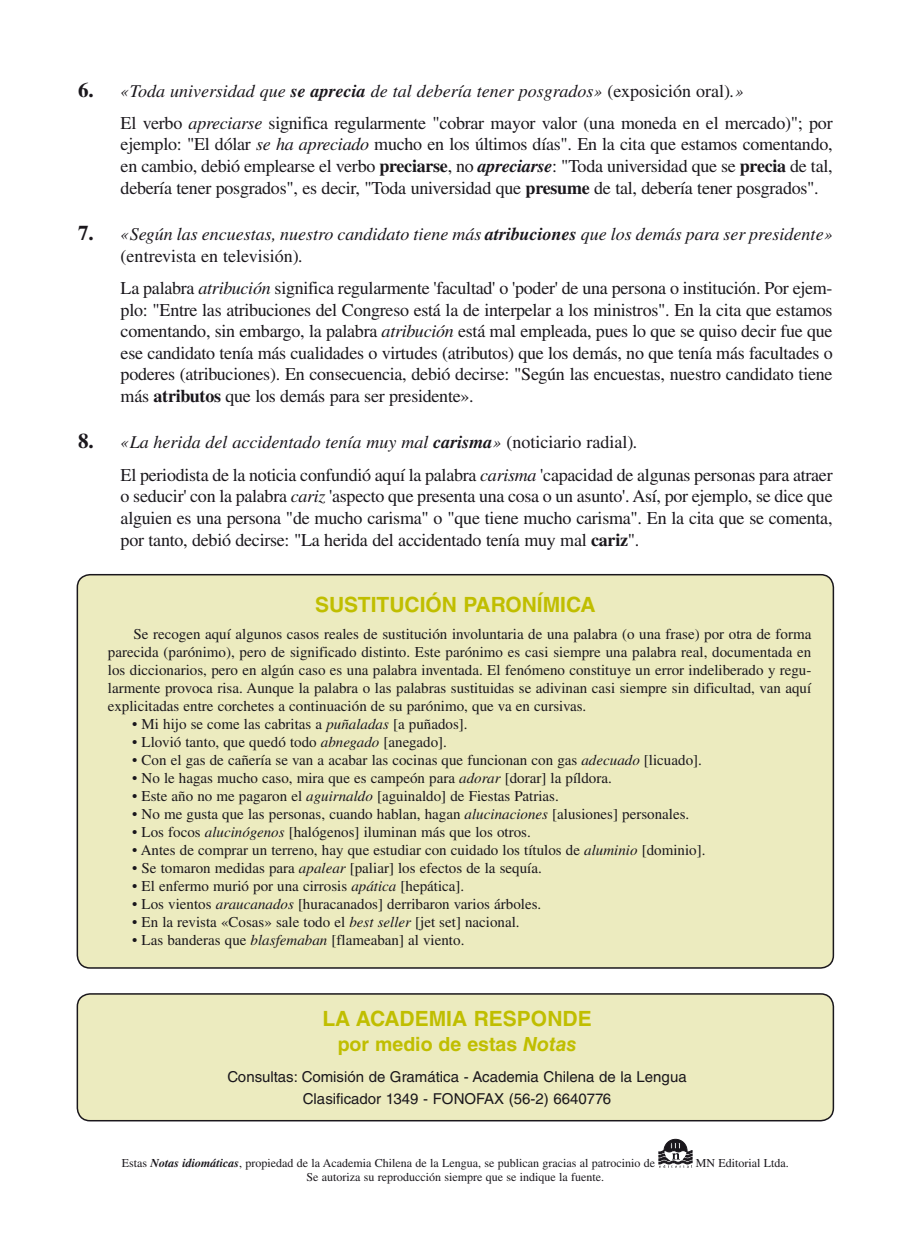
<style>
.page{position:relative;width:915px;height:1246px;background:#fff}
.page>*{position:absolute;margin:0;border:0;box-sizing:border-box;transform-origin:0 0}
.Hel14color{font:700 21px "Helvetica LT Std";color:#c0be00}
.Hel14color-2{font:700 19.5px "Helvetica LT Std";color:#c0be00}
.Respuesta{font:18px/21.6px "Times LT Std";letter-spacing:-.015em;color:#1a171c;text-align:justify}
.Pregunta{font:italic 18px/21.6px "Times LT Std";color:#1a171c}
.En_cuadro{font:15px/18px "Times LT Std";color:#1a171c;text-align:justify}
.Times9{font:15px "Helvetica LT Std";color:#1a171c}
.t1{font:12px "Times LT Std";color:#1a171c}
.s1{font-weight:700;font-style:normal;font-size:21px}
.s2{font-family:"Times";font-weight:700}
.s3{font-style:normal}
.s4{font-family:"Times";font-style:italic}
.s5{font-family:"Times";font-weight:700;font-style:italic}
.s6{font-style:italic}
.s7{font-weight:700;font-style:italic}
</style>
<div class="page">
<div style="left:77px;top:994px;width:756px;height:127px;background:#ecebbf;border-radius:13px"></div>
<div style="left:77px;top:993px;width:756px;height:128px;border:2px solid #1a171c;border-radius:13px"></div>
<div style="left:77px;top:575px;width:756px;height:393px;background:#ecebbf;border-radius:13px"></div>
<div style="left:77px;top:574px;width:756px;height:395px;border:2px solid #1a171c;border-radius:13px"></div>
<svg style="left:658px;top:1139px;width:34px;height:29px"></svg>
<p class="Pregunta" style="left:78px;top:80px;width:667px"><span class="s1">6.</span> «Toda universidad que <span class="s2">se aprecia</span> de tal debería tener posgrados» <span class="s3">(exposición oral)</span>.»</p>
<p class="Respuesta" style="left:121px;top:112px;width:713px">El verbo <span class="s4">apreciarse</span> significa regularmente "cobrar mayor valor (una moneda en el mercado)"; por ejemplo: "El dólar <span class="s4">se ha apreciado</span> mucho en los últimos días". En la cita que estamos comentando, en cambio, debió emplearse el verbo <span class="s2">preciarse</span>, no <span class="s5">apreciarse</span>: "Toda universidad que se <span class="s2">precia</span> de tal, debería tener posgrados", es decir, "Toda universidad que <span class="s2">presume</span> de tal, debería tener posgrados".</p>
<p class="Pregunta" style="left:121px;top:223px;width:713px;text-indent:-43px"><span class="s1">7.</span> «Según las encuestas, nuestro candidato tiene más <span class="s2">atribuciones</span> que los demás para ser presidente» <span class="s3">(entrevista en televisión)</span>.</p>
<p class="Respuesta" style="left:121px;top:277px;width:713px">La palabra <span class="s4">atribución</span> significa regularmente 'facultad' o 'poder' de una persona o institución. Por ejem&shy;plo: "Entre las atribuciones del Congreso está la de interpelar a los ministros". En la cita que estamos comentando, sin embargo, la palabra <span class="s4">atribución</span> está mal empleada, pues lo que se quiso decir fue que ese candidato tenía más cualidades o virtudes (atributos) que los demás, no que tenía más facultades o poderes (atribuciones). En consecuencia, debió decirse: "Según las encuestas, nuestro candidato tiene más <span class="s2">atributos</span> que los demás para ser presidente».</p>
<p class="Pregunta" style="left:78px;top:432px;width:561px"><span class="s1">8.</span> «La herida del accidentado tenía muy mal <span class="s2">carisma</span>» <span class="s3">(noticiario radial)</span>.</p>
<p class="Respuesta" style="left:121px;top:464px;width:713px">El periodista de la noticia confundió aquí la palabra <span class="s4">carisma</span> 'capacidad de algunas personas para atraer o seducir' con la palabra <span class="s4">cariz</span> 'aspecto que presenta una cosa o un asunto'. Así, por ejemplo, se dice que alguien es una persona "de mucho carisma" o "que tiene mucho carisma". En la cita que se comenta, por tanto, debió decirse: "La herida del accidentado tenía muy mal <span class="s2">cariz</span>".</p>
<p class="Hel14color" style="left:315px;top:592px;width:282px">SUSTITUCIÓN PARONÍMICA</p>
<p class="En_cuadro" style="left:108px;top:624px;width:704px;text-indent:26px">Se recogen aquí algunos casos reales de sustitución involuntaria de una palabra (o una frase) por otra de forma parecida (parónimo), pero de significado distinto. Este parónimo es casi siempre una palabra real, documentada en los diccionarios, pero en algún caso es una palabra inventada. El fenómeno constituye un error indeliberado y regu&shy;larmente provoca risa. Aunque la palabra o las palabras sustituidas se adivinan casi siempre sin dificultad, van aquí explicitadas entre corchetes a continuación de su parónimo, que va en cursivas.</p>
<p class="En_cuadro" style="left:132px;top:714px;width:337px">• Mi hijo se come las cabritas a <span class="s6">puñaladas</span> [a puñados].</p>
<p class="En_cuadro" style="left:132px;top:732px;width:316px">• Llovió tanto, que quedó todo <span class="s6">abnegado</span> [anegado].</p>
<p class="En_cuadro" style="left:132px;top:750px;width:571px">• Con el gas de cañería se van a acabar las cocinas que funcionan con gas <span class="s6">adecuado</span> [licuado].</p>
<p class="En_cuadro" style="left:132px;top:768px;width:481px">• No le hagas mucho caso, mira que es campeón para <span class="s6">adorar</span> [dorar] la píldora.</p>
<p class="En_cuadro" style="left:132px;top:786px;width:428px">• Este año no me pagaron el <span class="s6">aguirnaldo</span> [aguinaldo] de Fiestas Patrias.</p>
<p class="En_cuadro" style="left:132px;top:804px;width:558px">• No me gusta que las personas, cuando hablan, hagan <span class="s6">alucinaciones</span> [alusiones] personales.</p>
<p class="En_cuadro" style="left:132px;top:822px;width:400px">• Los focos <span class="s6">alucinógenos</span> [halógenos] iluminan más que los otros.</p>
<p class="En_cuadro" style="left:132px;top:840px;width:574px">• Antes de comprar un terreno, hay que estudiar con cuidado los títulos de <span class="s6">aluminio</span> [dominio].</p>
<p class="En_cuadro" style="left:132px;top:858px;width:411px">• Se tomaron medidas para <span class="s6">apalear</span> [paliar] los efectos de la sequía.</p>
<p class="En_cuadro" style="left:132px;top:876px;width:333px">• El enfermo murió por una cirrosis <span class="s6">apática</span> [hepática].</p>
<p class="En_cuadro" style="left:132px;top:894px;width:410px">• Los vientos <span class="s6">araucanados</span> [huracanados] derribaron varios árboles.</p>
<p class="En_cuadro" style="left:132px;top:912px;width:389px">• En la revista «Cosas» sale todo el <span class="s6">best seller</span> [jet set] nacional.</p>
<p class="En_cuadro" style="left:132px;top:930px;width:333px">• Las banderas que <span class="s6">blasfemaban</span> [flameaban] al viento.</p>
<p class="Hel14color" style="left:322px;top:1006px;width:271px">LA ACADEMIA RESPONDE</p>
<p class="Hel14color-2" style="left:337px;top:1032px;width:240px">por medio de estas <span class="s6">Notas</span></p>
<p class="Times9" style="left:227px;top:1068px;width:460px">Consultas: Comisión de Gramática - Academia Chilena de la Lengua</p>
<p class="Times9" style="left:303px;top:1090px;width:310px">Clasificador 1349 - FONOFAX (56-2) 6640776</p>
<p class="t1" style="left:122px;top:1156px;width:534px">Estas <span class="s7">Notas idiomáticas</span>, propiedad de la Academia Chilena de la Lengua, se publican gracias al patrocinio de</p>
<p class="t1" style="left:695px;top:1156px;width:94px">MN Editorial Ltda.</p>
<p class="t1" style="left:306px;top:1170px;width:299px">Se autoriza su reproducción siempre que se indique la fuente.</p>
</div>
